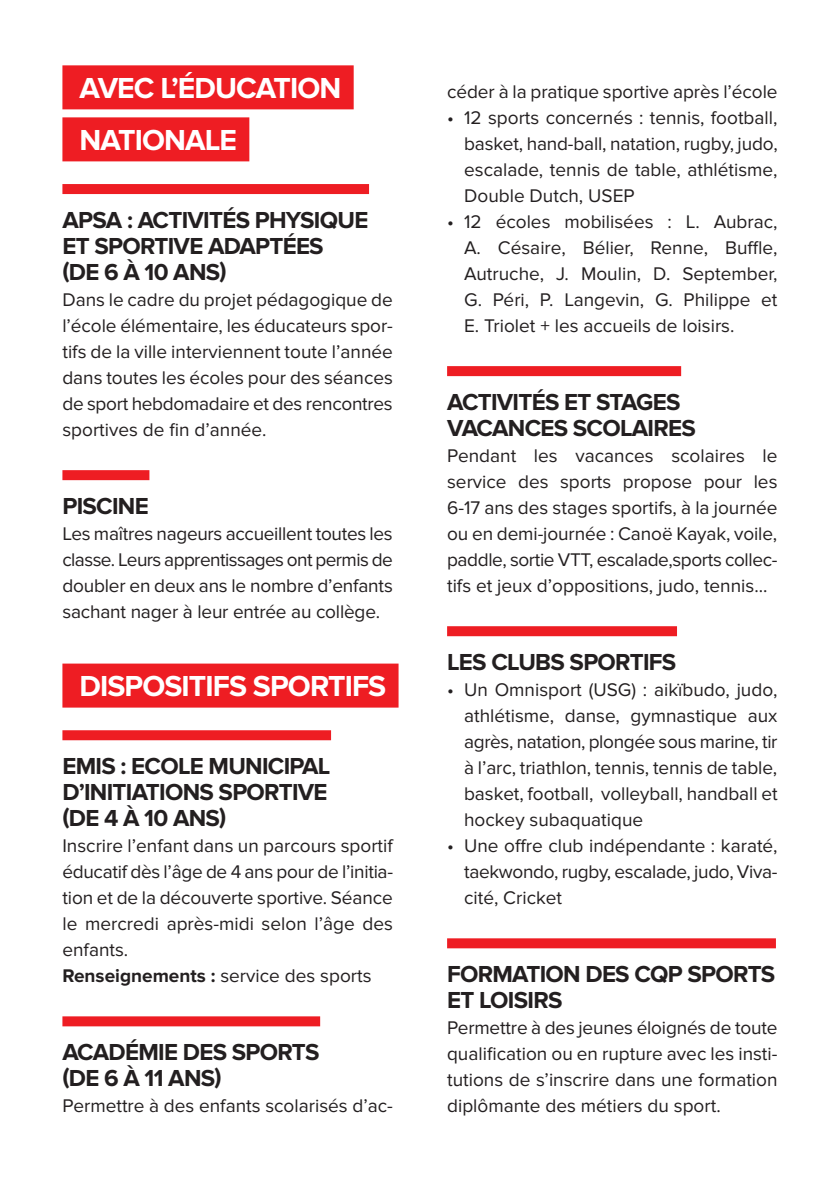
<style>
.page{position:relative;width:840px;height:1191px;background:#fff}
.page>*{position:absolute;margin:0;border:0;box-sizing:border-box;transform-origin:0 0}
.t1{font:700 30px/52px "Proxima Nova";letter-spacing:-.03em;color:#fff}
.t2{font:700 24px/26px "Proxima Nova";letter-spacing:-.03em;color:#231f20}
.t3{font:19px/26px "Proxima Nova";color:#231f20;text-align:justify}
.s1{font-weight:700}
</style>
<div class="page">
<div style="left:62px;top:65px;width:291px;height:44px;background:#ee1d23"></div>
<div style="left:62px;top:117px;width:187px;height:44px;background:#ee1d23"></div>
<div style="left:62px;top:184px;width:307px;height:10px;background:#ee1d23"></div>
<div style="left:62px;top:470px;width:87px;height:10px;background:#ee1d23"></div>
<div style="left:62px;top:663px;width:336px;height:44px;background:#ee1d23"></div>
<div style="left:62px;top:730px;width:269px;height:10px;background:#ee1d23"></div>
<div style="left:62px;top:1016px;width:258px;height:10px;background:#ee1d23"></div>
<div style="left:447px;top:366px;width:233px;height:10px;background:#ee1d23"></div>
<div style="left:447px;top:626px;width:229px;height:10px;background:#ee1d23"></div>
<div style="left:447px;top:938px;width:328px;height:10px;background:#ee1d23"></div>
<h1 class="t1" style="left:79px;top:63px;width:263px">AVEC L’ÉDUCATION<br>NATIONALE</h1>
<p class="t2" style="left:62px;top:208px;width:307px">APSA : ACTIVITÉS PHYSIQUE<br>ET SPORTIVE ADAPTÉES<br>(DE 6 À 10 ANS)</p>
<p class="t3" style="left:62px;top:287px;width:332px">Dans le cadre du projet pédagogique de l’école élémentaire, les éducateurs spor&shy;tifs de la ville interviennent toute l’année dans toutes les écoles pour des séances de sport hebdomadaire et des rencontres sportives de fin d’année.</p>
<p class="t2" style="left:62px;top:494px;width:88px">PISCINE</p>
<p class="t3" style="left:62px;top:521px;width:332px">Les maîtres nageurs accueillent toutes les classe. Leurs apprentissages ont permis de doubler en deux ans le nombre d’enfants sachant nager à leur entrée au collège.</p>
<h1 class="t1" style="left:79px;top:661px;width:308px">DISPOSITIFS SPORTIFS</h1>
<p class="t2" style="left:62px;top:754px;width:269px;text-align:justify">EMIS : ECOLE MUNICIPAL D’INITIATIONS SPORTIVE (DE 4 À 10 ANS)</p>
<p class="t3" style="left:62px;top:833px;width:332px;text-align:left">Inscrire l’enfant dans un parcours sportif éducatif dès l’âge de 4 ans pour de l’initia&shy;tion et de la découverte sportive. Séance le mercredi après-midi selon l’âge des enfants.<br><span class="s1">Renseignements :</span> service des sports</p>
<p class="t2" style="left:62px;top:1040px;width:258px">ACADÉMIE DES SPORTS (DE 6 À 11 ANS)</p>
<p class="t3" style="left:62px;top:1093px;width:332px">Permettre à des enfants scolarisés d’ac-</p>
<p class="t3" style="left:447px;top:79px;width:332px">céder à la pratique sportive après l’école</p>
<p class="t3" style="left:464px;top:105px;width:315px;text-indent:-17px">• 12 sports concernés : tennis, football, basket, hand-ball, natation, rugby, judo, escalade, tennis de table, athlétisme, Double Dutch, USEP</p>
<p class="t3" style="left:464px;top:209px;width:315px;text-indent:-17px">• 12 écoles mobilisées : L. Aubrac, A. Césaire, Bélier, Renne, Buffle, Autruche, J. Moulin, D. September, G. Péri, P. Langevin, G. Philippe et E. Triolet + les accueils de loisirs.</p>
<p class="t2" style="left:447px;top:390px;width:250px">ACTIVITÉS ET STAGES<br>VACANCES SCOLAIRES</p>
<p class="t3" style="left:447px;top:443px;width:332px">Pendant les vacances scolaires le service des sports propose pour les 6-17 ans des stages sportifs, à la journée ou en demi-journée : Canoë Kayak, voile, paddle, sortie VTT, escalade,sports collec&shy;tifs et jeux d’oppositions, judo, tennis...</p>
<p class="t2" style="left:447px;top:650px;width:230px">LES CLUBS SPORTIFS</p>
<p class="t3" style="left:464px;top:677px;width:315px;text-indent:-17px">• Un Omnisport (USG) : aikïbudo, judo, athlétisme, danse, gymnastique aux agrès, natation, plongée sous marine, tir à l’arc, triathlon, tennis, tennis de table, basket, football, volleyball, handball et hockey subaquatique</p>
<p class="t3" style="left:464px;top:833px;width:315px;text-indent:-17px">• Une offre club indépendante : karaté, taekwondo, rugby, escalade, judo, Viva&shy;cité, Cricket</p>
<p class="t2" style="left:447px;top:962px;width:329px">FORMATION DES CQP SPORTS<br>ET LOISIRS</p>
<p class="t3" style="left:447px;top:1015px;width:332px">Permettre à des jeunes éloignés de toute qualification ou en rupture avec les insti&shy;tutions de s’inscrire dans une formation diplômante des métiers du sport.</p>
</div>
